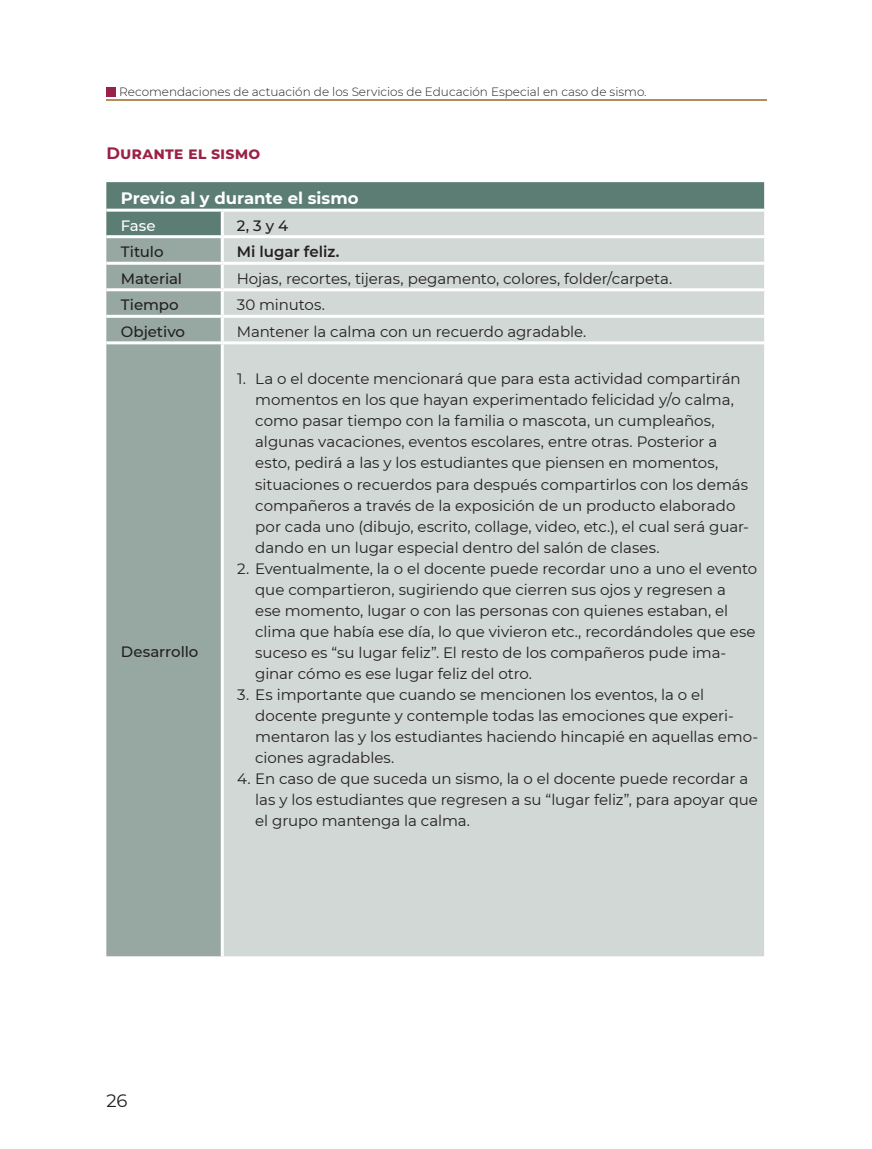
<style>
.page{position:relative;width:872px;height:1149px;background:#fff}
.page>*{position:absolute;margin:0;border:0;box-sizing:border-box;transform-origin:0 0}
.t1{font:18px "Montserrat";color:#231f20}
.t2{font:700 16.5px "Montserrat";letter-spacing:-.005em;color:#fff}
.t3{font:700 16.5px "Montserrat";letter-spacing:.01em;color:#9c2146}
.t4{font:15px/21px "Montserrat";letter-spacing:-.005em;color:#231f20}
.t5{font:500 15px "Montserrat";letter-spacing:-.005em;color:#231f20}
.t6{font:600 15px "Montserrat";color:#231f20}
.t7{font:500 15px "Montserrat";color:#fff}
.t8{font:300 12px "Montserrat";color:#231f20}
</style>
<div class="page">
<div style="left:106px;top:87px;width:9px;height:9px;background:#9c2146"></div>
<hr style="left:106px;top:99px;width:660px;height:2px;background:#b28e5d">
<div style="left:106px;top:182px;width:658px;height:53px;background:#5b7d74"></div>
<div style="left:224px;top:211px;width:540px;height:744px;background:#d1d8d6"></div>
<div style="left:106px;top:238px;width:115px;height:717px;background:#97a8a3"></div>
<hr style="left:222px;top:208px;width:542px;height:3px;background:#fff">
<hr style="left:222px;top:235px;width:542px;height:3px;background:#fff">
<hr style="left:222px;top:262px;width:542px;height:3px;background:#fff">
<hr style="left:222px;top:288px;width:542px;height:3px;background:#fff">
<hr style="left:222px;top:315px;width:542px;height:3px;background:#fff">
<hr style="left:222px;top:341px;width:542px;height:3px;background:#fff">
<hr style="left:106px;top:208px;width:116px;height:3px;background:#fff">
<hr style="left:221px;top:211px;width:3px;height:24px;background:#fff">
<hr style="left:106px;top:262px;width:116px;height:3px;background:#fff">
<hr style="left:106px;top:288px;width:116px;height:3px;background:#fff">
<hr style="left:106px;top:315px;width:116px;height:3px;background:#fff">
<hr style="left:106px;top:341px;width:116px;height:3px;background:#fff">
<p class="t8" style="left:119px;top:84px;width:529px">Recomendaciones de actuación de los Servicios de Educación Especial en caso de sismo.</p>
<p class="t3" style="left:106px;top:141px;width:155px">Durante el sismo</p>
<p class="t2" style="left:121px;top:186px;width:239px">Previo al y durante el sismo</p>
<p class="t7" style="left:121px;top:215px;width:36px">Fase</p>
<p class="t5" style="left:237px;top:215px;width:53px">2, 3 y 4</p>
<p class="t5" style="left:121px;top:241px;width:44px">Titulo</p>
<p class="t6" style="left:237px;top:241px;width:104px">Mi lugar feliz.</p>
<p class="t5" style="left:121px;top:268px;width:63px">Material</p>
<p class="t4" style="left:237px;top:267px;width:437px">Hojas, recortes, tijeras, pegamento, colores, folder/carpeta.</p>
<p class="t5" style="left:121px;top:294px;width:59px">Tiempo</p>
<p class="t4" style="left:237px;top:294px;width:90px">30 minutos.</p>
<p class="t5" style="left:121px;top:321px;width:66px">Objetivo</p>
<p class="t4" style="left:237px;top:320px;width:351px">Mantener la calma con un recuerdo agradable.</p>
<p class="t5" style="left:121px;top:641px;width:79px">Desarrollo</p>
<p class="t4" style="left:255px;top:368px;width:495px;text-indent:-18px">1. La o el docente mencionará que para esta actividad compartirán momentos en los que hayan experimentado felicidad y/o calma, como pasar tiempo con la familia o mascota, un cumpleaños, algunas vacaciones, eventos escolares, entre otras. Posterior a esto, pedirá a las y los estudiantes que piensen en momentos, situaciones o recuerdos para después compartirlos con los demás compañeros a través de la exposición de un producto elaborado por cada uno (dibujo, escrito, collage, video, etc.), el cual será guar&shy;dando en un lugar especial dentro del salón de clases.</p>
<p class="t4" style="left:255px;top:557px;width:503px;text-indent:-18px">2. Eventualmente, la o el docente puede recordar uno a uno el evento que compartieron, sugiriendo que cierren sus ojos y regresen a<br>ese momento, lugar o con las personas con quienes estaban, el clima que había ese día, lo que vivieron etc., recordándoles que ese suceso es “su lugar feliz”. El resto de los compañeros pude ima&shy;ginar cómo es ese lugar feliz del otro.</p>
<p class="t4" style="left:255px;top:683px;width:504px;text-indent:-18px">3. Es importante que cuando se mencionen los eventos, la o el docente pregunte y contemple todas las emociones que experi&shy;mentaron las y los estudiantes haciendo hincapié en aquellas emo&shy;ciones agradables.</p>
<p class="t4" style="left:255px;top:767px;width:504px;text-indent:-18px">4. En caso de que suceda un sismo, la o el docente puede recordar a las y los estudiantes que regresen a su “lugar feliz”, para apoyar que el grupo mantenga la calma.</p>
<p class="t1" style="left:106px;top:1087px;width:23px">26</p>
</div>
